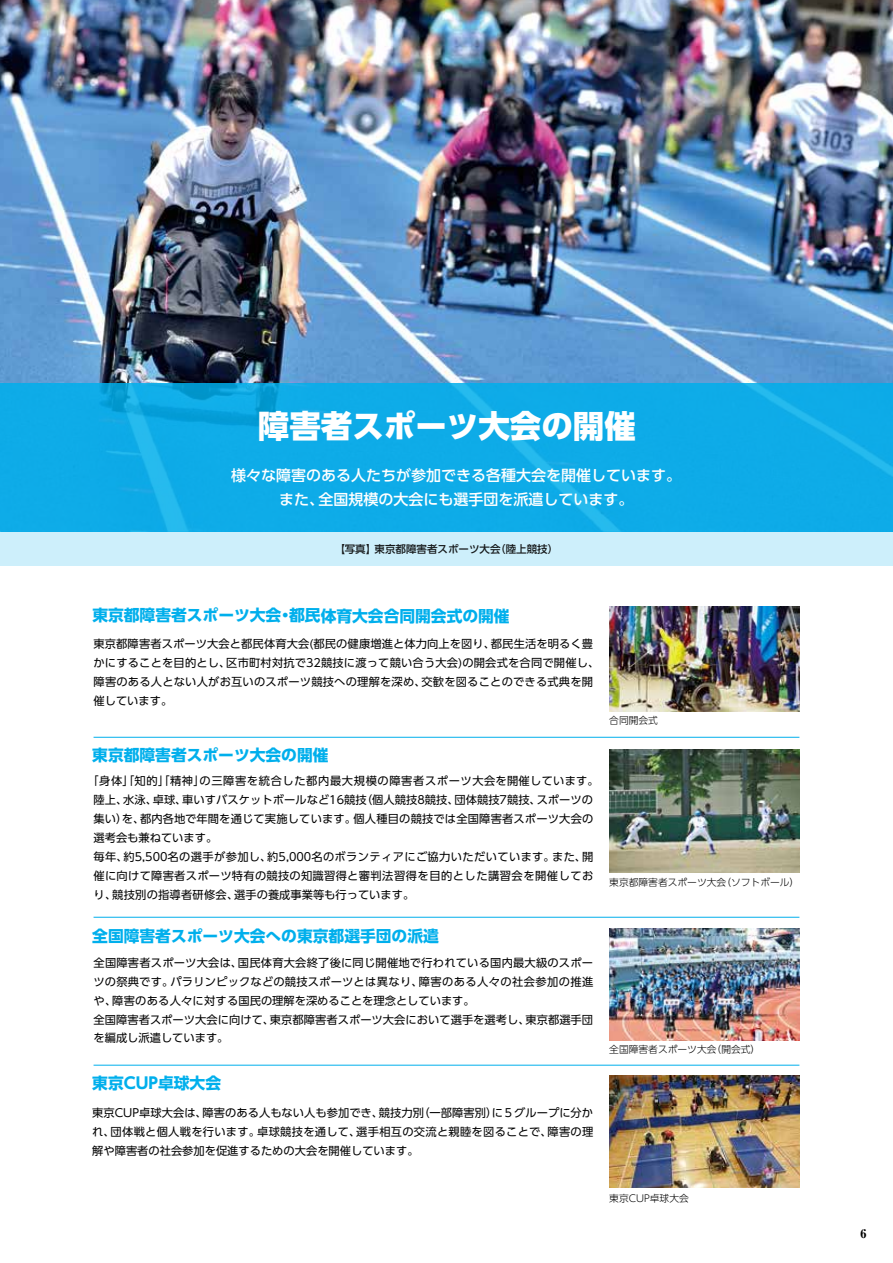
<style>
.page{position:relative;width:893px;height:1263px;background:#fff}
.page>*{position:absolute;margin:0;border:0;box-sizing:border-box;transform-origin:0 0}
.t1{font:800 31.5px "UD Shin Go Pro";color:#fff}
.t2{font:700 15.75px "UD Shin Go Pro";color:#00afec}
.t3{font:500 15px/24px "UD Shin Go Pro";color:#fff;text-align:center}
.t4{font:800 12px "Ryumin Pro";color:#000}
.t5{font:11.25px/18.9px "UD Shin Go Pro";letter-spacing:.015em;color:#000}
.t6{font:500 10.5px "UD Shin Go Pro";color:#000}
.t7{font:300 9.75px "UD Shin Go Pro";color:#000}
</style>
<div class="page">
<img style="left:0;top:0;width:893px;height:383px">
<img style="left:609px;top:1075px;width:190px;height:112px">
<img style="left:609px;top:750px;width:190px;height:122px">
<svg style="left:0;top:383px;width:893px;height:148px;fill:#0eabe8"></svg>
<img style="left:609px;top:928px;width:190px;height:112px">
<hr style="left:94px;top:917px;width:705px;height:1px;background:#00afec">
<hr style="left:94px;top:737px;width:705px;height:1px;background:#00afec">
<hr style="left:94px;top:1065px;width:705px;height:1px;background:#00afec">
<div style="left:0;top:531px;width:893px;height:35px;background:#cdeffb"></div>
<img style="left:609px;top:607px;width:190px;height:105px">
<h1 class="t1" style="left:258px;top:400px;width:380px">障害者スポーツ大会の開催</h1>
<h3 class="t3" style="left:231px;top:463px;width:451px">様々な障害のある人たちが参加できる各種大会を開催しています。また、全国規模の大会にも選手団を派遣しています。</h3>
<p class="t6" style="left:334px;top:541px;width:225px">【写真】東京都障害者スポーツ大会（陸上競技）</p>
<h2 class="t2" style="left:92px;top:602px;width:419px">東京都障害者スポーツ大会・都民体育大会合同開会式の開催</h2>
<p class="t5" style="left:94px;top:634px;width:507px">東京都障害者スポーツ大会と都民体育大会(都民の健康増進と体力向上を図り、都民生活を明るく豊かにすることを目的とし、区市町村対抗で32競技に渡って競い合う大会)の開会式を合同で開催し、障害のある人とない人がお互いのスポーツ競技への理解を深め、交歓を図ることのできる式典を開催しています。</p>
<h2 class="t2" style="left:92px;top:742px;width:238px">東京都障害者スポーツ大会の開催</h2>
<p class="t5" style="left:94px;top:771px;width:507px;text-indent:-6px">「身体」「知的」「精神」の三障害を統合した都内最大規模の障害者スポーツ大会を開催しています。陸上、水泳、卓球、車いすバスケットボールなど16競技（個人競技8競技、団体競技7競技、スポーツの集い）を、都内各地で年間を通じて実施しています。個人種目の競技では全国障害者スポーツ大会の選考会も兼ねています。<br>毎年、約5,500名の選手が参加し、約5,000名のボランティアにご協力いただいています。また、開催に向けて障害者スポーツ特有の競技の知識習得と審判法習得を目的とした講習会を開催しており、競技別の指導者研修会、選手の養成事業等も行っています。</p>
<h2 class="t2" style="left:92px;top:923px;width:348px">全国障害者スポーツ大会への東京都選手団の派遣</h2>
<p class="t5" style="left:94px;top:953px;width:501px">全国障害者スポーツ大会は、国民体育大会終了後に同じ開催地で行われている国内最大級のスポーツの祭典です。パラリンピックなどの競技スポーツとは異なり、障害のある人々の社会参加の推進や、障害のある人々に対する国民の理解を深めることを理念としています。<br>全国障害者スポーツ大会に向けて、東京都障害者スポーツ大会において選手を選考し、東京都選手団を編成し派遣しています。</p>
<h2 class="t2" style="left:92px;top:1070px;width:130px">東京CUP卓球大会</h2>
<p class="t5" style="left:92px;top:1103px;width:503px;text-align:justify">東京CUP卓球大会は、障害のある人もない人も参加でき、競技力別（一部障害別）に５グループに分かれ、団体戦と個人戦を行います。卓球競技を通して、選手相互の交流と親睦を図ることで、障害の理解や障害者の社会参加を促進するための大会を開催しています。</p>
<p class="t7" style="left:609px;top:712px;width:50px">合同開会式</p>
<p class="t7" style="left:609px;top:874px;width:192px">東京都障害者スポーツ大会（ソフトボール）</p>
<p class="t7" style="left:609px;top:1042px;width:153px">全国障害者スポーツ大会（開会式）</p>
<p class="t7" style="left:609px;top:1190px;width:81px">東京CUP卓球大会</p>
<p class="t4" style="left:861px;top:1224px;width:7px">6</p>
</div>
